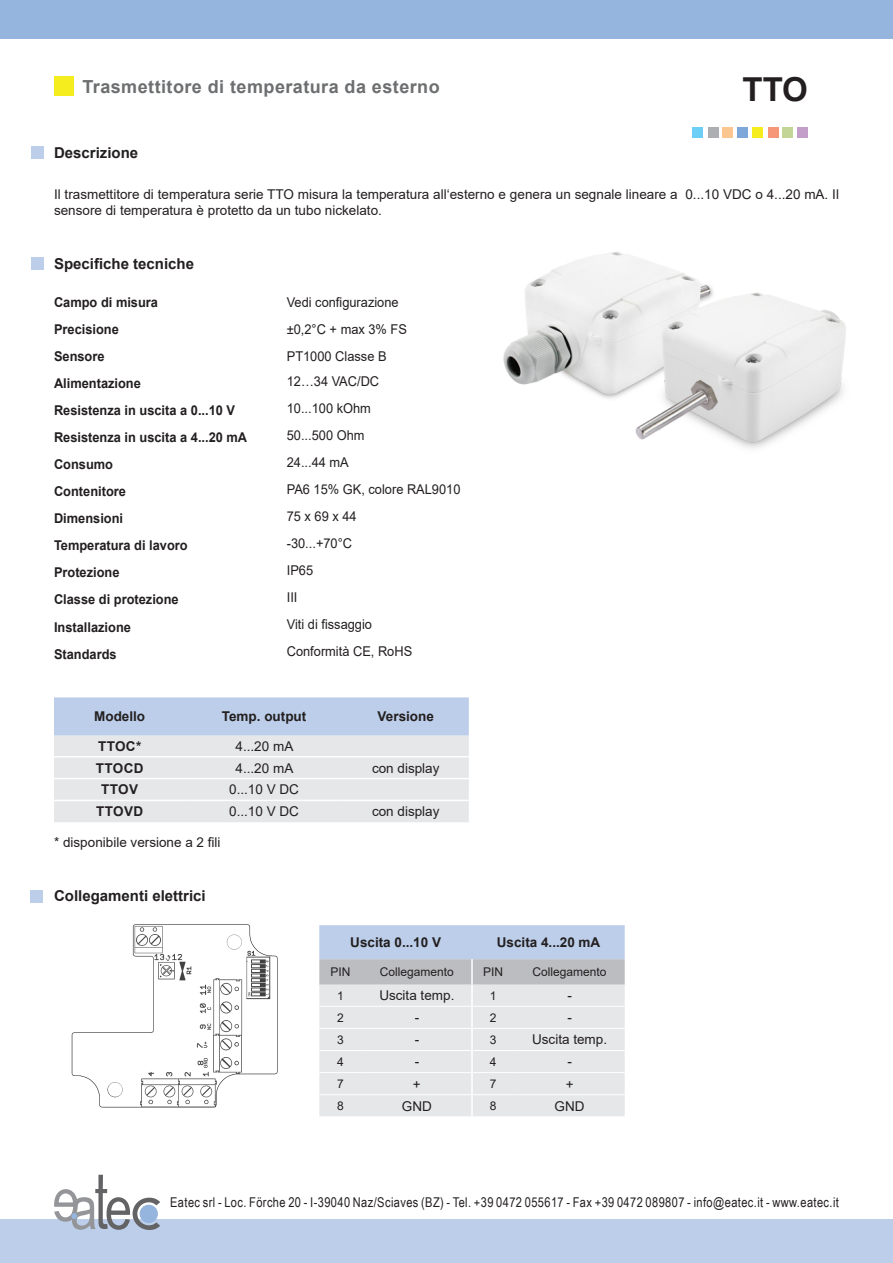
<style>
.page{position:relative;width:893px;height:1263px;background:#fff}
.page>*{position:absolute;margin:0;border:0;box-sizing:border-box;transform-origin:0 0}
.t1{font:700 33px "Arial";color:#231f20}
.t2{font:700 18px "Arial";letter-spacing:.025em;color:#6c6e70}
.t3{font:700 15px "Arial";color:#231f20}
.t4{font:13.5px/16.2px "Arial";color:#231f20}
.t5{font:700 13.5px/27px "Arial";color:#231f20;scale:.95 1}
.t6{font:13.5px/27px "Arial";color:#231f20;scale:.95 1}
.t7{font:13.5px "Arial Narrow";letter-spacing:.03em;color:#231f20}
.t8{font:700 13.5px "Arial";color:#231f20}
.t9{font:12px "Arial";color:#231f20}
</style>
<div class="page">
<div style="left:0;top:0;width:893px;height:39px;background:#95b5de"></div>
<div style="left:0;top:1219px;width:893px;height:44px;background:#bccee9"></div>
<svg style="left:54px;top:1175px;width:106px;height:55px"></svg>
<div style="left:692px;top:128px;width:11px;height:10px;background:#6bcff6"></div>
<div style="left:782px;top:128px;width:11px;height:10px;background:#c3d597"></div>
<div style="left:797px;top:128px;width:11px;height:10px;background:#c29ec9"></div>
<div style="left:768px;top:128px;width:10px;height:10px;background:#f6977a"></div>
<div style="left:752px;top:128px;width:11px;height:10px;background:#f5ed1e"></div>
<div style="left:723px;top:128px;width:10px;height:10px;background:#fcc691"></div>
<div style="left:708px;top:128px;width:10px;height:10px;background:#adaeb2"></div>
<div style="left:738px;top:128px;width:10px;height:10px;background:#7ca7d8"></div>
<div style="left:31px;top:146px;width:13px;height:13px;background:#bccee9"></div>
<div style="left:54px;top:77px;width:19px;height:19px;background:#f5ed1e"></div>
<div style="left:31px;top:257px;width:13px;height:13px;background:#bccee9"></div>
<svg style="left:54px;top:697px;width:415px;height:125px;background:#d9dfe9"></svg>
<hr style="left:54px;top:756px;width:131px;height:1px;background:#fff">
<hr style="left:185px;top:756px;width:158px;height:1px;background:#fff">
<hr style="left:343px;top:756px;width:126px;height:1px;background:#fff">
<hr style="left:54px;top:778px;width:131px;height:1px;background:#fff">
<hr style="left:185px;top:778px;width:158px;height:1px;background:#fff">
<hr style="left:343px;top:778px;width:126px;height:1px;background:#fff">
<hr style="left:54px;top:800px;width:131px;height:1px;background:#fff">
<hr style="left:185px;top:800px;width:158px;height:1px;background:#fff">
<hr style="left:343px;top:800px;width:126px;height:1px;background:#fff">
<img style="left:503px;top:252px;width:343px;height:197px">
<div style="left:30px;top:890px;width:13px;height:13px;background:#bccee9"></div>
<img style="left:71px;top:924px;width:207px;height:184px">
<svg style="left:319px;top:925px;width:306px;height:191px;background:#d8dce3"></svg>
<hr style="left:319px;top:1006px;width:43px;height:1px;background:#fff">
<hr style="left:362px;top:1006px;width:109px;height:1px;background:#fff">
<hr style="left:473px;top:1006px;width:41px;height:1px;background:#fff">
<hr style="left:514px;top:1006px;width:111px;height:1px;background:#fff">
<hr style="left:319px;top:1028px;width:43px;height:1px;background:#fff">
<hr style="left:362px;top:1028px;width:109px;height:1px;background:#fff">
<hr style="left:473px;top:1028px;width:41px;height:1px;background:#fff">
<hr style="left:514px;top:1028px;width:111px;height:1px;background:#fff">
<hr style="left:319px;top:1050px;width:43px;height:1px;background:#fff">
<hr style="left:362px;top:1050px;width:109px;height:1px;background:#fff">
<hr style="left:473px;top:1050px;width:41px;height:1px;background:#fff">
<hr style="left:514px;top:1050px;width:111px;height:1px;background:#fff">
<hr style="left:319px;top:1072px;width:43px;height:1px;background:#fff">
<hr style="left:362px;top:1072px;width:109px;height:1px;background:#fff">
<hr style="left:473px;top:1072px;width:41px;height:1px;background:#fff">
<hr style="left:514px;top:1072px;width:111px;height:1px;background:#fff">
<hr style="left:319px;top:1094px;width:43px;height:1px;background:#fff">
<hr style="left:362px;top:1094px;width:109px;height:1px;background:#fff">
<hr style="left:473px;top:1094px;width:41px;height:1px;background:#fff">
<hr style="left:514px;top:1094px;width:111px;height:1px;background:#fff">
<hr style="left:471px;top:985px;width:2px;height:21px;background:#fff">
<hr style="left:471px;top:1006px;width:2px;height:22px;background:#fff">
<hr style="left:471px;top:1028px;width:2px;height:22px;background:#fff">
<hr style="left:471px;top:1050px;width:2px;height:22px;background:#fff">
<hr style="left:471px;top:1072px;width:2px;height:23px;background:#fff">
<hr style="left:471px;top:1095px;width:2px;height:21px;background:#fff">
<hr style="left:471px;top:959px;width:2px;height:26px;background:#fff">
<h2 class="t2" style="left:82px;top:74px;width:359px">Trasmettitore di temperatura da esterno</h2>
<p class="t3" style="left:54px;top:142px;width:86px">Descrizione</p>
<h1 class="t1" style="left:742px;top:66px;width:67px">TTO</h1>
<p class="t4" style="left:54px;top:186px;width:786px">Il trasmettitore di temperatura serie TTO misura la temperatura all‘esterno e genera un segnale lineare a 0...10 VDC o 4...20 mA. Il sensore di temperatura è protetto da un tubo nickelato.</p>
<p class="t3" style="left:54px;top:253px;width:142px">Specifiche tecniche</p>
<p class="t5" style="left:54px;top:289px;width:205px">Campo di misura<br>Precisione<br>Sensore<br>Alimentazione<br>Resistenza in uscita a 0...10 V<br>Resistenza in uscita a 4...20 mA<br>Consumo<br>Contenitore<br>Dimensioni<br>Temperatura di lavoro<br>Protezione<br>Classe di protezione<br>Installazione<br>Standards</p>
<p class="t6" style="left:287px;top:288px;width:128px">Vedi configurazione ±0,2°C + max 3% FS<br>PT1000 Classe B</p>
<p class="t6" style="left:287px;top:368px;width:184px">12…34 VAC/DC<br>10...100 kOhm<br>50...500 Ohm<br>24...44 mA<br>PA6 15% GK, colore RAL9010<br>75 x 69 x 44<br>-30...+70°C<br>IP65<br>III<br>Viti di fissaggio<br>Conformità CE, RoHS</p>
<p class="t8" style="left:94px;top:707px;width:53px">Modello</p>
<p class="t8" style="left:222px;top:707px;width:86px">Temp. output</p>
<p class="t8" style="left:378px;top:707px;width:58px">Versione</p>
<p class="t8" style="left:98px;top:736px;width:45px">TTOC*</p>
<p class="t4" style="left:236px;top:738px;width:59px">4...20 mA</p>
<p class="t8" style="left:96px;top:758px;width:49px">TTOCD</p>
<p class="t4" style="left:236px;top:760px;width:59px">4...20 mA</p>
<p class="t4" style="left:372px;top:760px;width:69px">con display</p>
<p class="t8" style="left:101px;top:780px;width:38px">TTOV</p>
<p class="t4" style="left:229px;top:781px;width:71px">0...10 V DC</p>
<p class="t8" style="left:96px;top:802px;width:48px">TTOVD</p>
<p class="t4" style="left:229px;top:803px;width:71px">0...10 V DC</p>
<p class="t4" style="left:372px;top:803px;width:69px">con display</p>
<p class="t4" style="left:54px;top:834px;width:168px">* disponibile versione a 2 fili</p>
<p class="t3" style="left:54px;top:885px;width:153px">Collegamenti elettrici</p>
<p class="t8" style="left:350px;top:933px;width:92px">Uscita 0...10 V</p>
<p class="t8" style="left:497px;top:933px;width:105px">Uscita 4...20 mA</p>
<p class="t9" style="left:331px;top:964px;width:22px">PIN</p>
<p class="t9" style="left:380px;top:964px;width:76px">Collegamento</p>
<p class="t9" style="left:483px;top:964px;width:22px">PIN</p>
<p class="t9" style="left:533px;top:964px;width:76px">Collegamento</p>
<p class="t9" style="left:337px;top:987px;width:8px">1</p>
<p class="t4" style="left:379px;top:987px;width:77px">Uscita temp.</p>
<p class="t9" style="left:490px;top:987px;width:8px">1</p>
<p class="t4" style="left:567px;top:987px;width:6px">-</p>
<p class="t9" style="left:337px;top:1009px;width:8px">2</p>
<p class="t4" style="left:415px;top:1009px;width:6px">-</p>
<p class="t9" style="left:490px;top:1009px;width:8px">2</p>
<p class="t4" style="left:567px;top:1009px;width:6px">-</p>
<p class="t9" style="left:337px;top:1031px;width:8px">3</p>
<p class="t4" style="left:415px;top:1031px;width:6px">-</p>
<p class="t9" style="left:490px;top:1031px;width:8px">3</p>
<p class="t4" style="left:532px;top:1031px;width:77px">Uscita temp.</p>
<p class="t9" style="left:337px;top:1053px;width:8px">4</p>
<p class="t4" style="left:415px;top:1053px;width:6px">-</p>
<p class="t9" style="left:490px;top:1053px;width:8px">4</p>
<p class="t4" style="left:567px;top:1053px;width:6px">-</p>
<p class="t9" style="left:337px;top:1075px;width:8px">7</p>
<p class="t4" style="left:413px;top:1076px;width:9px">+</p>
<p class="t9" style="left:490px;top:1075px;width:8px">7</p>
<p class="t4" style="left:566px;top:1076px;width:9px">+</p>
<p class="t9" style="left:337px;top:1098px;width:8px">8</p>
<p class="t4" style="left:402px;top:1098px;width:31px">GND</p>
<p class="t9" style="left:490px;top:1098px;width:8px">8</p>
<p class="t4" style="left:555px;top:1098px;width:31px">GND</p>
<p class="t7" style="left:170px;top:1193px;width:670px">Eatec srl - Loc. Förche 20 - I-39040 Naz/Sciaves (BZ) - Tel. +39 0472 055617 - Fax +39 0472 089807 - info@eatec.it - www.eatec.it</p>
</div>
